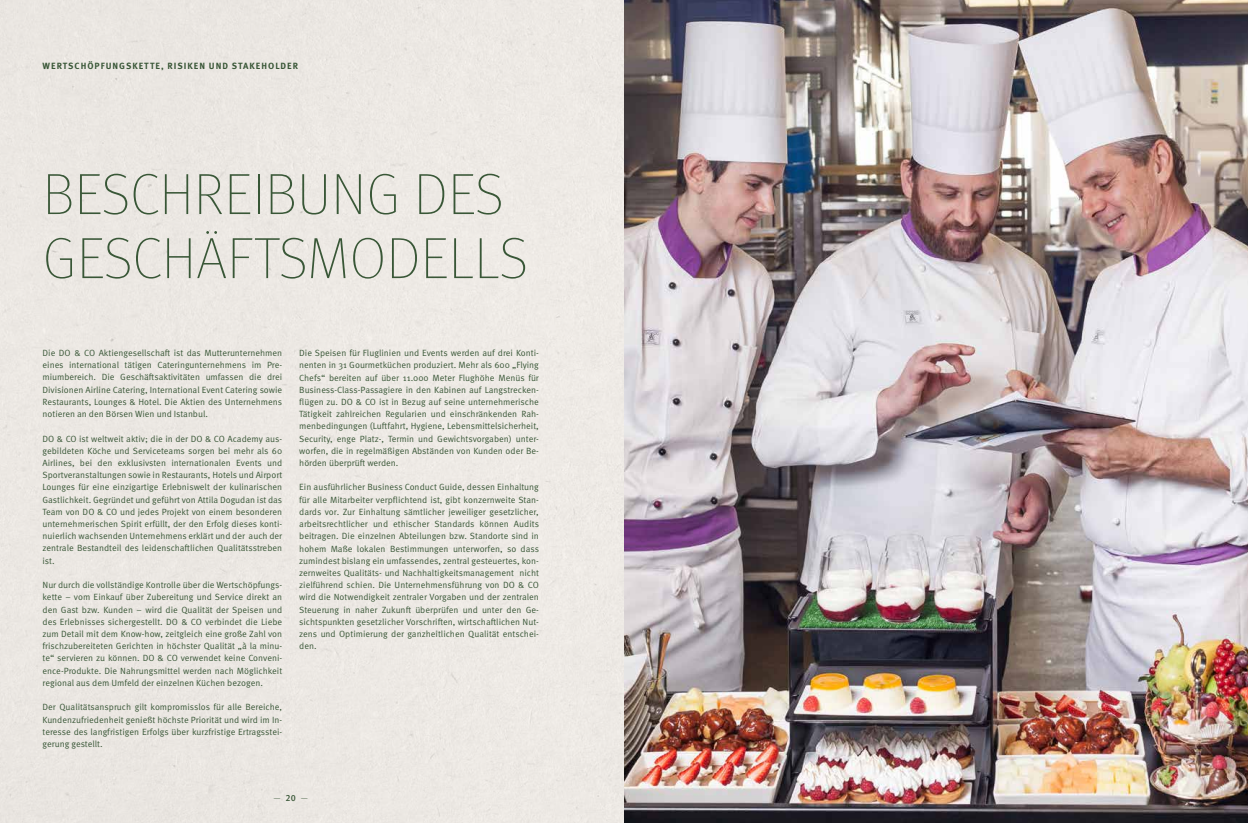
<style>
.page{position:relative;width:1248px;height:823px;background:#fff}
.page>*{position:absolute;margin:0;border:0;box-sizing:border-box;transform-origin:0 0}
.t1{font:100 58px/64px "Meta Pro";letter-spacing:.01em;color:#395737}
.t2{font:9px/12.2px "Meta Pro Norm";color:#395737;text-align:justify}
.t3{font:700 9px "Meta Pro";letter-spacing:.11em;color:#395737}
.t4{font:300 9px "Meta Pro";color:#395737}
.s1{font-weight:500}
</style>
<div class="page">
<img style="left:624px;top:0;width:623px;height:822px">
<p class="t3" style="left:43px;top:59px;width:257px">WERTSCHÖPFUNGSKETTE, RISIKEN UND STAKEHOLDER</p>
<h1 class="t1" style="left:43px;top:160px;width:486px">BESCHREIBUNG DES<br>GESCHÄFTSMODELLS</h1>
<p class="t2" style="left:43px;top:346px;width:241px">Die DO &amp; CO Aktiengesellschaft ist das Mutterunternehmen eines international tätigen Cateringunternehmens im Pre&shy;miumbereich. Die Geschäftsaktivitäten umfassen die drei Divisionen Airline Catering, International Event Catering sowie Restaurants, Lounges &amp; Hotel. Die Aktien des Unternehmens notieren an den Börsen Wien und Istanbul.</p>
<p class="t2" style="left:43px;top:431px;width:241px">DO &amp; CO ist weltweit aktiv; die in der DO &amp; CO Academy aus&shy;gebildeten Köche und Serviceteams sorgen bei mehr als 60<br>Airlines, bei den exklusivsten internationalen Events und Sportveranstaltungen sowie in Restaurants, Hotels und Airport Lounges für eine einzigartige Erlebniswelt der kulinarischen Gastlichkeit. Gegründet und geführt von Attila Dogudan ist das Team von DO &amp; CO und jedes Projekt von einem besonderen unternehmerischen Spirit erfüllt, der den Erfolg dieses konti&shy;nuierlich wachsenden Unternehmens erklärt und der auch der zentrale Bestandteil des leidenschaftlichen Qualitätsstreben ist.</p>
<p class="t2" style="left:43px;top:578px;width:241px">Nur durch die vollständige Kontrolle über die Wertschöpfungs&shy;kette – vom Einkauf über Zubereitung und Service direkt an den Gast bzw. Kunden – wird die Qualität der Speisen und des Erlebnisses sichergestellt. DO &amp; CO verbindet die Liebe zum Detail mit dem Know-how, zeitgleich eine große Zahl von frischzubereiteten Gerichten in höchster Qualität „à la minu&shy;te“ servieren zu können. DO &amp; CO verwendet keine Conveni&shy;ence-Produkte. Die Nahrungsmittel werden nach Möglichkeit regional aus dem Umfeld der einzelnen Küchen bezogen.</p>
<p class="t2" style="left:43px;top:700px;width:241px">Der Qualitätsanspruch gilt kompromisslos für alle Bereiche, Kundenzufriedenheit genießt höchste Priorität und wird im In&shy;teresse des langfristigen Erfolgs über kurzfristige Ertragsstei&shy;gerung gestellt.</p>
<p class="t2" style="left:299px;top:346px;width:241px">Die Speisen für Fluglinien und Events werden auf drei Konti&shy;nenten in 31 Gourmetküchen produziert. Mehr als 600 „Flying Chefs“ bereiten auf über 11.000 Meter Flughöhe Menüs für Business-Class-Passagiere in den Kabinen auf Langstrecken&shy;flügen zu. DO &amp; CO ist in Bezug auf seine unternehmerische Tätigkeit zahlreichen Regularien und einschränkenden Rah&shy;menbedingungen (Luftfahrt, Hygiene, Lebensmittelsicherheit, Security, enge Platz-, Termin und Gewichtsvorgaben) unter&shy;worfen, die in regelmäßigen Abständen von Kunden oder Be&shy;hörden überprüft werden.</p>
<p class="t2" style="left:299px;top:480px;width:241px">Ein ausführlicher Business Conduct Guide, dessen Einhaltung für alle Mitarbeiter verpflichtend ist, gibt konzernweite Stan&shy;dards vor. Zur Einhaltung sämtlicher jeweiliger gesetzlicher, arbeitsrechtlicher und ethischer Standards können Audits beitragen. Die einzelnen Abteilungen bzw. Standorte sind in hohem Maße lokalen Bestimmungen unterworfen, so dass zumindest bislang ein umfassendes, zentral gesteuertes, kon&shy;zernweites Qualitäts- und Nachhaltigkeitsmanagement nicht zielführend schien. Die Unternehmensführung von DO &amp; CO wird die Notwendigkeit zentraler Vorgaben und der zentralen Steuerung in naher Zukunft überprüfen und unter den Ge&shy;sichtspunkten gesetzlicher Vorschriften, wirtschaftlichen Nut&shy;zens und Optimierung der ganzheitlichen Qualität entschei&shy;den.</p>
<p class="t4" style="left:273px;top:790px;width:36px">—<span class="s1">20</span>—</p>
</div>
